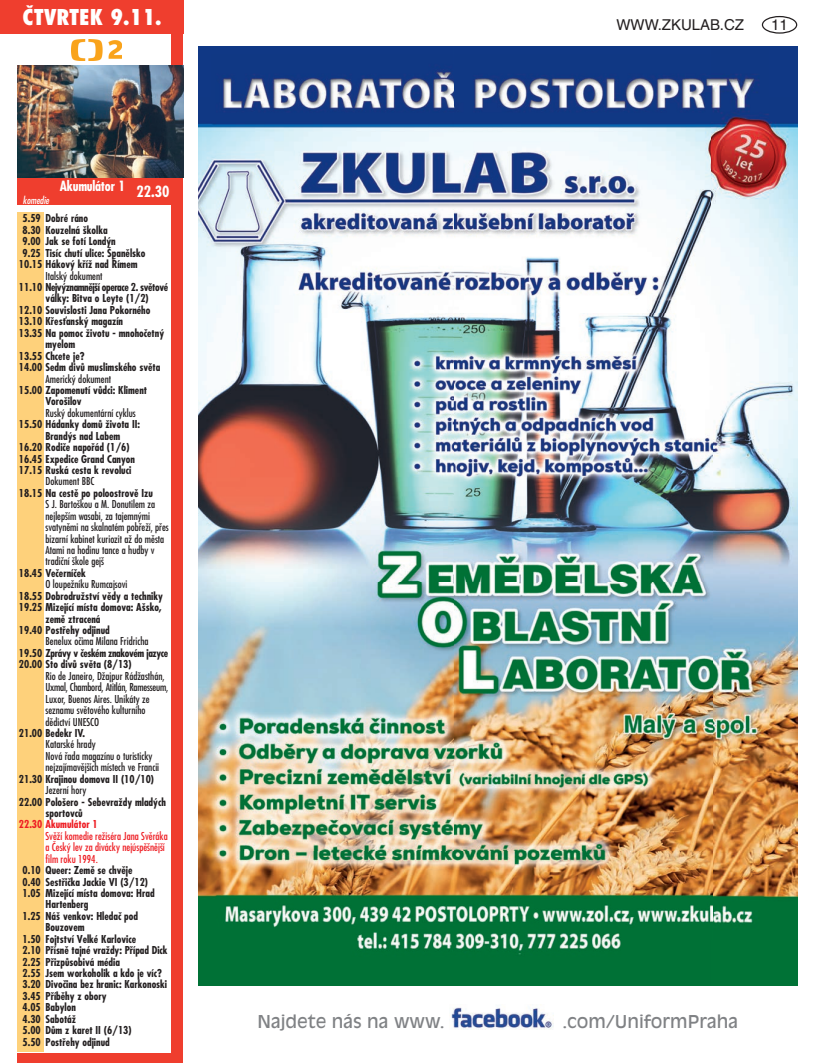
<style>
.page{position:relative;width:815px;height:1063px;background:#fff}
.page>*{position:absolute;margin:0;border:0;box-sizing:border-box;transform-origin:0 0}
.t1{font:800 condensed 21.25px "Futura CE";color:#fff}
.t2{font:17.5px "Antique Olive CE";color:#808285}
.t3{font:15px "Helvetica CE";color:#231f20}
.t4{font:700 condensed 13.75px "Futura CE";letter-spacing:-.015em;color:#fff}
.t5{font:700 condensed 10.62px/11.4px "Futura CE";color:#231f20}
.t6{font:condensed 10.62px/11.4px "Futura CE";color:#231f20}
.t7{font:condensed 10.62px/11.4px "Futura CE";color:#ee1d23}
.t8{font:700 condensed 10.62px/11.4px "Futura CE";letter-spacing:-.035em;color:#231f20}
.t9{font:700 condensed 10.62px "Futura CE";letter-spacing:-.04em;color:#231f20}
.t10{font:700 condensed 10.62px "Futura CE";color:#ee1d23}
.t11{font:italic condensed 10px "Futura CE";color:#fff}
.s1{font-size:15px}
</style>
<div class="page">
<div style="left:762px;top:16px;width:35px;height:18px;border:1px solid #231f20;border-radius:50%"></div>
<img style="left:198px;top:46px;width:599px;height:939px">
<div style="left:18px;top:28px;width:165px;height:1035px;background:#ef3e2e"></div>
<div style="left:0;top:0;width:183px;height:34px;background:#ef3e2e"></div>
<div style="left:18px;top:205px;width:153px;height:847px;background:#fff"></div>
<div style="left:18px;top:213px;width:26px;height:839px;background:#fed17b"></div>
<div style="left:18px;top:35px;width:152px;height:30px;background:#fff"></div>
<img style="left:71px;top:39px;width:51px;height:21px">
<img style="left:18px;top:65px;width:165px;height:112px">
<img style="left:451px;top:1007px;width:103px;height:23px">
<h1 class="t1" style="left:23px;top:5px;width:141px">ČTVRTEK 9.11.</h1>
<p class="t11" style="left:23px;top:194px;width:28px">komedie</p>
<p class="t4" style="left:60px;top:178px;width:111px">Akumulátor 1 <span class="s1">22.30</span></p>
<p class="t5" style="left:23px;top:213px;width:67px">5.59 Dobré ráno</p>
<p class="t5" style="left:23px;top:224px;width:87px">8.30 Kouzelná školka</p>
<p class="t5" style="left:23px;top:236px;width:95px">9.00 Jak se fotí Londýn</p>
<p class="t5" style="left:23px;top:247px;width:124px">9.25 Tisíc chutí ulice: Španělsko</p>
<p class="t5" style="left:19px;top:259px;width:120px">10.15 Hákový kříž nad Římem</p>
<p class="t6" style="left:46px;top:270px;width:59px">Italský dokument</p>
<p class="t9" style="left:19px;top:281px;width:151px">11.10 Nejvýznamnější operace 2. světové</p>
<p class="t5" style="left:46px;top:293px;width:105px">války: Bitva o Leyte (1/2)</p>
<p class="t5" style="left:19px;top:304px;width:133px">12.10 Souvislosti Jana Pokorného</p>
<p class="t5" style="left:19px;top:316px;width:106px">13.10 Křesťanský magazín</p>
<p class="t5" style="left:19px;top:327px;width:147px">13.35 Na pomoc životu - mnohočetný</p>
<p class="t5" style="left:46px;top:339px;width:31px">myelom</p>
<p class="t5" style="left:19px;top:350px;width:67px">13.55 Chcete je?</p>
<p class="t5" style="left:19px;top:362px;width:143px">14.00 Sedm divů muslimského světa</p>
<p class="t6" style="left:46px;top:373px;width:67px">Americký dokument</p>
<p class="t5" style="left:46px;top:384px;width:103px;text-indent:-27px">15.00 Zapomenutí vůdci: Kliment<br>Vorošilov</p>
<p class="t6" style="left:46px;top:407px;width:92px">Ruský dokumentární cyklus</p>
<p class="t5" style="left:19px;top:419px;width:123px">15.50 Hádanky domů života II:</p>
<p class="t5" style="left:46px;top:430px;width:76px">Brandýs nad Labem</p>
<p class="t5" style="left:19px;top:442px;width:112px">16.20 Rodiče napořád (1/6)</p>
<p class="t5" style="left:19px;top:453px;width:118px">16.45 Expedice Grand Canyon</p>
<p class="t5" style="left:19px;top:464px;width:114px">17.15 Ruská cesta k revoluci</p>
<p class="t6" style="left:46px;top:476px;width:51px">Dokument BBC</p>
<p class="t5" style="left:19px;top:487px;width:136px">18.15 Na cestě po poloostrově Izu</p>
<p class="t6" style="left:46px;top:499px;width:125px">S J. Bartoškou a M. Donutilem za nejlepším wasabi, za tajemnými svatyněmi na skalnatém pobřeží, přes bizarní kabinet kuriozit až do města<br>Atami na hodinu tance a hudby v tradiční škole gejš</p>
<p class="t5" style="left:19px;top:567px;width:68px">18.45 Večerníček</p>
<p class="t6" style="left:46px;top:579px;width:84px">O loupežníku Rumcajsovi</p>
<p class="t5" style="left:19px;top:590px;width:145px">18.55 Dobrodružství vědy a techniky</p>
<p class="t5" style="left:19px;top:602px;width:144px">19.25 Mizející místa domova: Ašsko,</p>
<p class="t5" style="left:46px;top:613px;width:57px">země ztracená</p>
<p class="t5" style="left:19px;top:625px;width:92px">19.40 Postřehy odjinud</p>
<p class="t6" style="left:46px;top:636px;width:105px">Benelux očima Milana Fridricha</p>
<p class="t8" style="left:19px;top:647px;width:151px">19.50 Zprávy v českém znakovém jazyce<br>20.00 Sto divů světa (8/13)</p>
<p class="t6" style="left:46px;top:670px;width:124px">Rio de Janeiro, Džajpur Rádžasthán,<br>Uxmal, Chambord, Atitlán, Ramesseum,<br>Luxor, Buenos Aires. Unikáty ze seznamu světového kulturního dědictví UNESCO</p>
<p class="t5" style="left:19px;top:727px;width:68px">21.00 Bedekr IV.</p>
<p class="t6" style="left:46px;top:739px;width:115px">Katarské hrady<br>Nová řada magazínu o turisticky nejzajímavějších místech ve Francii</p>
<p class="t5" style="left:19px;top:773px;width:137px">21.30 Krajinou domova II (10/10)</p>
<p class="t6" style="left:46px;top:784px;width:42px">Jezerní hory</p>
<p class="t5" style="left:46px;top:796px;width:122px;text-indent:-27px">22.00 Pološero - Sebevraždy mladých sportovců</p>
<p class="t10" style="left:19px;top:818px;width:80px">22.30 Akumulátor 1</p>
<p class="t7" style="left:46px;top:830px;width:124px">Svěží komedie režiséra Jana Svěráka a Český lev za divácky nejúspěšnější film roku 1994.</p>
<p class="t5" style="left:23px;top:865px;width:111px">0.10 Queer: Země se chvěje</p>
<p class="t5" style="left:23px;top:876px;width:127px">0.40 Sestřička Jackie VI (3/12)</p>
<p class="t5" style="left:23px;top:887px;width:134px">1.05 Mizející místa domova: Hrad</p>
<p class="t5" style="left:46px;top:899px;width:45px">Hartenberg</p>
<p class="t5" style="left:23px;top:910px;width:117px">1.25 Náš venkov: Hledač pod</p>
<p class="t5" style="left:46px;top:922px;width:41px">Bouzovem</p>
<p class="t5" style="left:23px;top:933px;width:115px">1.50 Fojtství Velké Karlovice</p>
<p class="t5" style="left:23px;top:945px;width:146px">2.10 Přísně tajné vraždy: Případ Dick</p>
<p class="t5" style="left:23px;top:956px;width:99px">2.25 Přizpůsobivá média</p>
<p class="t5" style="left:23px;top:967px;width:141px">2.55 Jsem workoholik a kdo je víc?</p>
<p class="t5" style="left:23px;top:979px;width:146px">3.20 Divočina bez hranic: Karkonoski</p>
<p class="t5" style="left:23px;top:990px;width:86px">3.45 Příběhy z obory</p>
<p class="t5" style="left:23px;top:1002px;width:55px">4.05 Babylon</p>
<p class="t5" style="left:23px;top:1013px;width:55px">4.30 Sabotáž</p>
<p class="t5" style="left:23px;top:1025px;width:111px">5.00 Dům z karet II (6/13)</p>
<p class="t5" style="left:23px;top:1036px;width:89px">5.50 Postřehy odjinud</p>
<h3 class="t3" style="left:616px;top:16px;width:129px">WWW.ZKULAB.CZ</h3>
<h3 class="t3" style="left:771px;top:16px;width:18px">11</h3>
<h2 class="t2" style="left:257px;top:1012px;width:189px">Najdete nás na www.</h2>
<h2 class="t2" style="left:562px;top:1012px;width:177px">.com/UniformPraha</h2>
</div>
